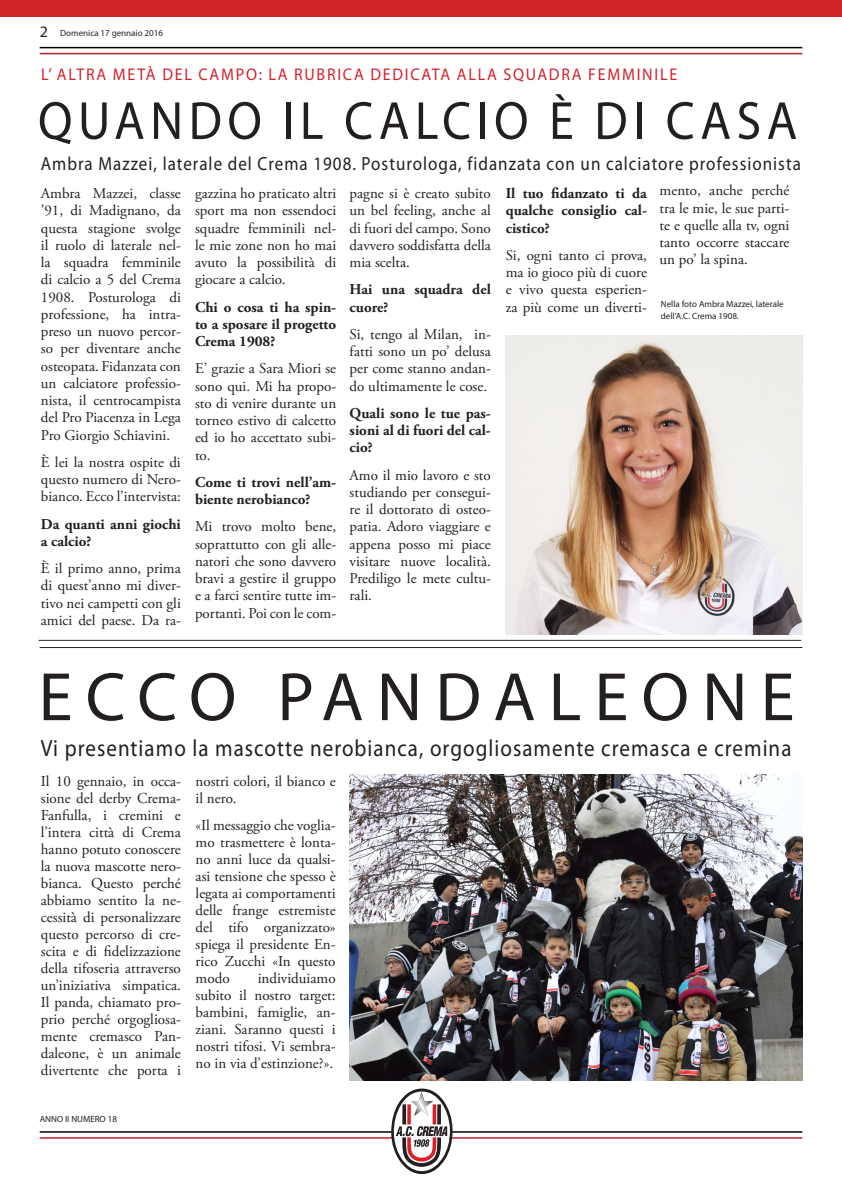
<style>
.page{position:relative;width:842px;height:1191px;background:#fff}
.page>*{position:absolute;margin:0;border:0;box-sizing:border-box;transform-origin:0 0}
.t1{font:69px "Myriad Pro";letter-spacing:.19em;color:#231f20}
.Testata_-_Data_-_L{font:54px "Myriad Pro";letter-spacing:.11em;color:#231f20;scale:.93 1}
.Testata_-_Data_-_L-2{font:23.5px "Myriad Pro";letter-spacing:.05em;color:#231f20;scale:.89 1}
.Testata_-_Data_-_L-3{font:19px "Myriad Pro";letter-spacing:.06em;color:#231f20;scale:.89 1}
.Testata_-_Data_-_L-4{font:17px "Myriad Pro";letter-spacing:.11em;color:#d1232a;scale:.94 1}
.Testata_-_Pagina_-_L{font:16px "Myriad Pro";color:#231f20}
.t2{font:15.1px/17px "Adobe Garamond Pro";color:#231f20;text-align:justify}
.t3{font:15px/17.2px "Adobe Garamond Pro";color:#231f20;text-align:justify}
.t4{font:700 15px/17.2px "Adobe Garamond Pro";color:#231f20}
.Testata_-_Data_-_L-5{font:9px/11.5px "Myriad Pro";color:#231f20}
.Testata_-_Anno_-_L{font:9px "Myriad Pro";color:#231f20}
</style>
<div class="page">
<hr style="left:40px;top:47px;width:762px;height:1px;background:#000">
<hr style="left:40px;top:1131px;width:762px;height:1px;background:#000">
<hr style="left:40px;top:53px;width:762px;height:1px;background:#be1d2c">
<hr style="left:40px;top:1137px;width:762px;height:1px;background:#be1d2c">
<svg style="left:391px;top:1088px;width:61px;height:86px"></svg>
<div style="left:0;top:0;width:842px;height:17px;background:#d1232a"></div>
<hr style="left:39px;top:640px;width:762px;height:1px;background:#282526">
<img style="left:506px;top:335px;width:296px;height:299px">
<hr style="left:40px;top:647px;width:762px;height:1px;background:#231f20">
<img style="left:350px;top:774px;width:452px;height:306px">
<p class="Testata_-_Pagina_-_L" style="left:40px;top:22px;width:10px">2</p>
<p class="Testata_-_Data_-_L-5" style="left:60px;top:27px;width:104px">Domenica 17 gennaio 2016</p>
<p class="Testata_-_Data_-_L-4" style="left:41px;top:64px;width:678px">L’ ALTRA METÀ DEL CAMPO: LA RUBRICA DEDICATA ALLA SQUADRA FEMMINILE</p>
<p class="Testata_-_Data_-_L" style="left:38px;top:87px;width:818px">QUANDO IL CALCIO È DI CASA</p>
<p class="Testata_-_Data_-_L-3" style="left:41px;top:152px;width:855px">Ambra Mazzei, laterale del Crema 1908. Posturologa, fidanzata con un calciatore professionista</p>
<p class="t3" style="left:41px;top:185px;width:141px">Ambra Mazzei, classe ’91, di Madignano, da questa stagione svolge il ruolo di laterale nel&shy;la squadra femminile di calcio a 5 del Crema 1908. Posturologa di professione, ha intra&shy;preso un nuovo percor&shy;so per diventare anche osteopata. Fidanzata con un calciatore professio&shy;nista, il centrocampista del Pro Piacenza in Lega Pro Giorgio Schiavini.</p>
<p class="t3" style="left:41px;top:454px;width:141px">È lei la nostra ospite di questo numero di Nero&shy;bianco. Ecco l’intervista:</p>
<p class="t4" style="left:41px;top:515px;width:141px">Da quanti anni giochi a calcio?</p>
<p class="t3" style="left:41px;top:560px;width:141px">È il primo anno, prima di quest’anno mi diver&shy;tivo nei campetti con gli amici del paese. Da ra-</p>
<p class="t3" style="left:195px;top:185px;width:143px">gazzina ho praticato altri sport ma non essendoci squadre femminili nel&shy;le mie zone non ho mai avuto la possibilità di giocare a calcio.</p>
<p class="t4" style="left:195px;top:298px;width:143px;text-align:justify">Chi o cosa ti ha spin&shy;to a sposare il progetto Crema 1908?</p>
<p class="t3" style="left:195px;top:360px;width:143px">E’ grazie a Sara Miori se sono qui. Mi ha propo&shy;sto di venire durante un torneo estivo di calcetto ed io ho accettato subi&shy;to.</p>
<p class="t4" style="left:195px;top:474px;width:143px">Come ti trovi nell’am&shy;biente nerobianco?</p>
<p class="t3" style="left:195px;top:518px;width:143px">Mi trovo molto bene, soprattutto con gli alle&shy;natori che sono davvero bravi a gestire il gruppo e a farci sentire tutte im&shy;portanti. Poi con le com-</p>
<p class="t3" style="left:350px;top:185px;width:143px">pagne si è creato subito un bel feeling, anche al di fuori del campo. Sono davvero soddisfatta della mia scelta.</p>
<p class="t4" style="left:350px;top:281px;width:143px">Hai una squadra del cuore?</p>
<p class="t3" style="left:350px;top:326px;width:143px">Si, tengo al Milan, in&shy;fatti sono un po’ delusa per come stanno andan&shy;do ultimamente le cose.</p>
<p class="t4" style="left:350px;top:405px;width:143px;text-align:justify">Quali sono le tue pas&shy;sioni al di fuori del cal&shy;cio?</p>
<p class="t3" style="left:350px;top:467px;width:143px">Amo il mio lavoro e sto studiando per consegui&shy;re il dottorato di osteo&shy;patia. Adoro viaggiare e appena posso mi piace visitare nuove località.<br>Prediligo le mete cultu&shy;rali.</p>
<p class="t4" style="left:506px;top:185px;width:143px;text-align:justify">Il tuo fidanzato ti da qualche consiglio cal&shy;cistico?</p>
<p class="t3" style="left:506px;top:247px;width:143px">Si, ogni tanto ci prova, ma io gioco più di cuore e vivo questa esperien&shy;za più come un diverti-</p>
<p class="t3" style="left:660px;top:183px;width:131px">mento, anche perché tra le mie, le sue parti&shy;te e quelle alla tv, ogni tanto occorre staccare un po’ la spina.</p>
<p class="Testata_-_Data_-_L-5" style="left:661px;top:298px;width:124px">Nella foto Ambra Mazzei, laterale dell’A.C. Crema 1908.</p>
<p class="t1" style="left:39px;top:654px;width:757px">ECCO PANDALEONE</p>
<p class="Testata_-_Data_-_L-2" style="left:41px;top:733px;width:845px">Vi presentiamo la mascotte nerobianca, orgogliosamente cremasca e cremina</p>
<p class="t2" style="left:41px;top:772px;width:141px">Il 10 gennaio, in occa&shy;sione del derby Crema-Fanfulla, i cremini e l’intera città di Crema hanno potuto conoscere la nuova mascotte nero&shy;bianca. Questo perché abbiamo sentito la ne&shy;cessità di personalizzare questo percorso di cre&shy;scita e di fidelizzazione della tifoseria attraverso un’iniziativa simpatica.<br>Il panda, chiamato pro&shy;prio perché orgogliosa&shy;mente cremasco Pan&shy;daleone, è un animale divertente che porta i</p>
<p class="t2" style="left:196px;top:772px;width:141px">nostri colori, il bianco e il nero.</p>
<p class="t2" style="left:196px;top:816px;width:141px">«Il messaggio che voglia&shy;mo trasmettere è lonta&shy;no anni luce da qualsi&shy;asi tensione che spesso è legata ai comportamenti delle frange estremiste del tifo organizzato» spiega il presidente En&shy;rico Zucchi «In questo modo</p>
<p class="t2" style="left:196px;top:969px;width:141px;text-indent:62px">individuiamo subito il nostro target: bambini, famiglie, an&shy;ziani. Saranno questi i nostri tifosi. Vi sembra&shy;no in via d’estinzione?».</p>
<p class="Testata_-_Anno_-_L" style="left:40px;top:1113px;width:79px">ANNO II NUMERO 18</p>
</div>
